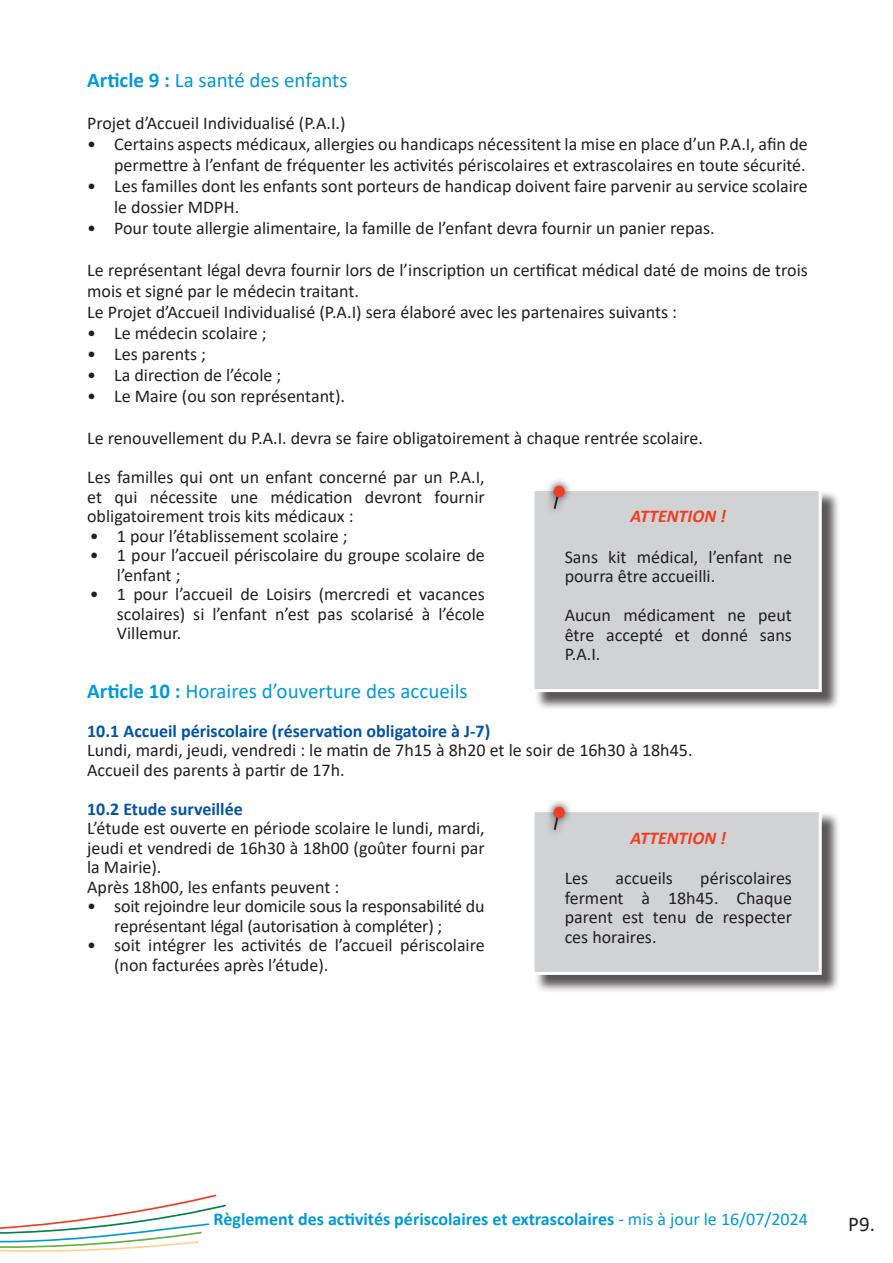
<style>
.page{position:relative;width:893px;height:1263px;background:#fff}
.page>*{position:absolute;margin:0;border:0;box-sizing:border-box;transform-origin:0 0}
.t1{font:21px "Calibri";color:#009ad9}
.t2{font:21px "Calibri";color:#231f20}
.t3{font:18px/19.5px "Calibri";color:#231f20}
.t4{font:700 18px "Calibri";color:#009ad9}
.t5{font:700 18px "Calibri";color:#0154a6}
.t6{font:italic 700 18px "Calibri";color:#ef3e22}
.s1{font-weight:700}
.s2{font-weight:400}
</style>
<div class="page">
<div style="left:534px;top:490px;width:306px;height:221px;background:#231f20;opacity:.75"></div>
<div style="left:531px;top:488px;width:291px;height:204px;background:#d1d2d4;border:3px solid #fff"></div>
<svg style="left:546px;top:480px;width:26px;height:29px"></svg>
<svg style="left:552px;top:493px;width:8px;height:18px"></svg>
<div style="left:555px;top:487px;width:9px;height:9px;background:#ef3e22;border-radius:50%"></div>
<div style="left:554px;top:486px;width:11px;height:11px;border:2px solid #ef3e22;border-radius:50%"></div>
<div style="left:534px;top:811px;width:306px;height:182px;background:#231f20;opacity:.75"></div>
<div style="left:531px;top:809px;width:291px;height:166px;background:#d1d2d4;border:3px solid #fff"></div>
<svg style="left:546px;top:801px;width:26px;height:29px"></svg>
<svg style="left:552px;top:814px;width:8px;height:18px"></svg>
<div style="left:555px;top:808px;width:9px;height:9px;background:#ef3e22;border-radius:50%"></div>
<div style="left:554px;top:807px;width:11px;height:11px;border:2px solid #ef3e22;border-radius:50%"></div>
<svg style="left:0;top:1195px;width:212px;height:57px"></svg>
<p class="t1" style="left:87px;top:65px;width:262px"><span class="s1">Article 9 :</span> La santé des enfants</p>
<p class="t3" style="left:87px;top:113px;width:260px">Projet d’Accueil Individualisé (P.A.I.)</p>
<p class="t3" style="left:87px;top:133px;width:722px;line-height:21px;text-align:right">• Certains aspects médicaux, allergies ou handicaps nécessitent la mise en place d’un P.A.I, afin de permettre à l’enfant de fréquenter les activités périscolaires et extrascolaires en toute sécurité.</p>
<p class="t3" style="left:114px;top:175px;width:695px;line-height:21px;text-indent:-27px">• Les familles dont les enfants sont porteurs de handicap doivent faire parvenir au service scolaire le dossier MDPH.</p>
<p class="t3" style="left:87px;top:218px;width:629px">• Pour toute allergie alimentaire, la famille de l’enfant devra fournir un panier repas.</p>
<p class="t3" style="left:87px;top:259px;width:722px;line-height:21px">Le représentant légal devra fournir lors de l’inscription un certificat médical daté de moins de trois mois et signé par le médecin traitant.<br>Le Projet d’Accueil Individualisé (P.A.I) sera élaboré avec les partenaires suivants :</p>
<p class="t3" style="left:87px;top:323px;width:181px">• Le médecin scolaire ;</p>
<p class="t3" style="left:87px;top:344px;width:120px">• Les parents ;</p>
<p class="t3" style="left:87px;top:365px;width:196px">• La direction de l’école ;</p>
<p class="t3" style="left:87px;top:386px;width:259px">• Le Maire (ou son représentant).</p>
<p class="t3" style="left:87px;top:418px;width:617px;line-height:39px">Le renouvellement du P.A.I. devra se faire obligatoirement à chaque rentrée scolaire.<br>Les familles qui ont un enfant concerné par un P.A.I,</p>
<p class="t3" style="left:87px;top:486px;width:399px">et qui nécessite une médication devront fournir obligatoirement trois kits médicaux :</p>
<p class="t3" style="left:90px;top:525px;width:259px">• 1 pour l’établissement scolaire ;</p>
<p class="t3" style="left:117px;top:545px;width:369px;text-indent:-27px">• 1 pour l’accueil périscolaire du groupe scolaire de l’enfant ;</p>
<p class="t3" style="left:117px;top:584px;width:369px;text-align:justify;text-indent:-27px">• 1 pour l’accueil de Loisirs (mercredi et vacances scolaires) si l’enfant n’est pas scolarisé à l’école Villemur.</p>
<p class="t6" style="left:630px;top:504px;width:97px">ATTENTION !</p>
<p class="t3" style="left:565px;top:547px;width:229px">Sans kit médical, l’enfant ne pourra être accueilli.</p>
<p class="t3" style="left:565px;top:605px;width:229px;text-align:justify">Aucun médicament ne peut être accepté et donné sans P.A.I.</p>
<p class="t1" style="left:87px;top:676px;width:382px"><span class="s1">Article 10 :</span> Horaires d’ouverture des accueils</p>
<p class="t5" style="left:87px;top:718px;width:405px">10.1 Accueil périscolaire (réservation obligatoire à J-7)</p>
<p class="t3" style="left:87px;top:740px;width:607px">Lundi, mardi, jeudi, vendredi : le matin de 7h15 à 8h20 et le soir de 16h30 à 18h45.<br>Accueil des parents à partir de 17h.</p>
<p class="t5" style="left:87px;top:796px;width:157px">10.2 Etude surveillée</p>
<p class="t3" style="left:87px;top:818px;width:399px">L’étude est ouverte en période scolaire le lundi, mardi, jeudi et vendredi de 16h30 à 18h00 (goûter fourni par la Mairie).<br>Après 18h00, les enfants peuvent :</p>
<p class="t3" style="left:114px;top:896px;width:372px;text-indent:-27px">• soit rejoindre leur domicile sous la responsabilité du représentant légal (autorisation à compléter) ;</p>
<p class="t3" style="left:114px;top:935px;width:372px;text-indent:-27px">• soit intégrer les activités de l’accueil périscolaire (non facturées après l’étude).</p>
<p class="t6" style="left:630px;top:825px;width:97px">ATTENTION !</p>
<p class="t3" style="left:565px;top:868px;width:229px;text-align:justify;text-indent:136px">périscolaires ferment à 18h45. Chaque parent est tenu de respecter ces horaires.</p>
<p class="t3" style="left:565px;top:868px;width:25px">Les</p>
<p class="t3" style="left:615px;top:868px;width:59px">accueils</p>
<p class="t4" style="left:214px;top:1206px;width:596px">Règlement des activités périscolaires et extrascolaires <span class="s2">- mis à jour le 16/07/2024</span></p>
<p class="t2" style="left:848px;top:1209px;width:28px">P9.</p>
</div>
